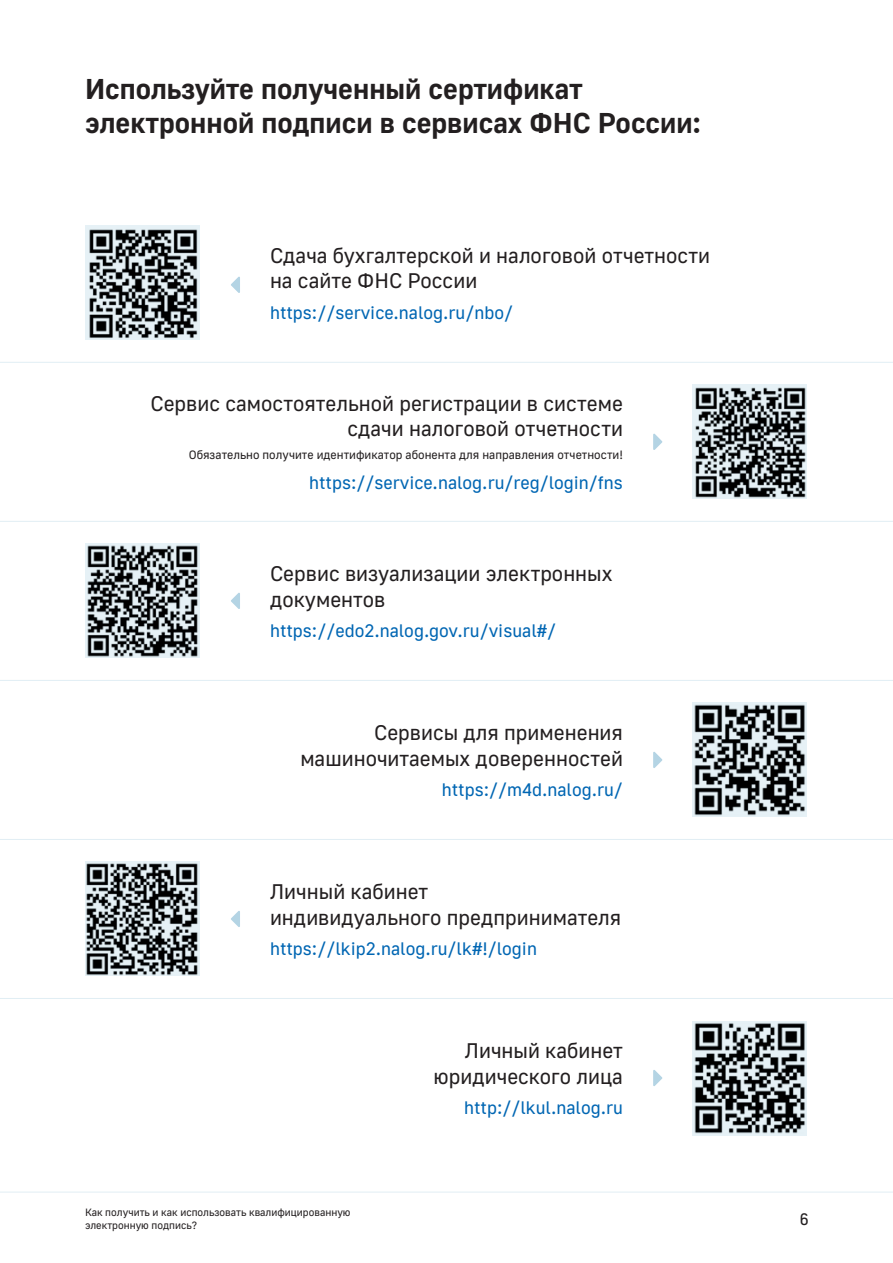
<style>
.page{position:relative;width:893px;height:1263px;background:#fff}
.page>*{position:absolute;margin:0;border:0;box-sizing:border-box;transform-origin:0 0}
.t1{font:28.5px/34.2px "Golos UIVF";color:#231f20}
.t2{font:21px/25.2px "Golos UIVF";color:#231f20}
.t3{font:18px "Golos UIVF";color:#0166b3}
.t4{font:16.5px "Golos UIVF";color:#231f20}
.t5{font:12px "Golos UIVF";color:#231f20}
.t6{font:10.5px/12.6px "Golos UIVF";color:#231f20}
</style>
<div class="page">
<hr style="left:0;top:1192px;width:893px;height:1px;background:#e1eef4">
<svg style="left:231px;top:277px;width:9px;height:16px"></svg>
<svg style="left:231px;top:593px;width:9px;height:16px"></svg>
<svg style="left:231px;top:911px;width:9px;height:16px"></svg>
<svg style="left:653px;top:752px;width:9px;height:16px"></svg>
<svg style="left:653px;top:1070px;width:9px;height:16px"></svg>
<svg style="left:653px;top:434px;width:9px;height:16px"></svg>
<img style="left:85px;top:225px;width:115px;height:115px">
<img style="left:692px;top:384px;width:115px;height:115px">
<img style="left:85px;top:543px;width:115px;height:115px">
<img style="left:692px;top:702px;width:115px;height:115px">
<img style="left:85px;top:861px;width:115px;height:115px">
<img style="left:692px;top:1021px;width:115px;height:114px">
<hr style="left:0;top:362px;width:893px;height:1px;background:#e1eef4">
<hr style="left:0;top:521px;width:893px;height:1px;background:#e1eef4">
<hr style="left:0;top:680px;width:893px;height:1px;background:#e1eef4">
<hr style="left:0;top:839px;width:893px;height:1px;background:#e1eef4">
<hr style="left:0;top:998px;width:893px;height:1px;background:#e1eef4">
<h1 class="t1" style="left:85px;top:71px;width:618px">Используйте полученный сертификат электронной подписи в сервисах ФНС России:</h1>
<p class="t2" style="left:270px;top:243px;width:442px">Сдача бухгалтерской и налоговой отчетности на сайте ФНС России</p>
<p class="t3" style="left:270px;top:302px;width:245px">https://service.nalog.ru/nbo/</p>
<p class="t2" style="left:150px;top:390px;width:474px;text-align:right">Сервис самостоятельной регистрации в системе сдачи налоговой отчетности</p>
<p class="t5" style="left:189px;top:448px;width:436px">Обязательно получите идентификатор абонента для направления отчетности!</p>
<p class="t3" style="left:309px;top:473px;width:315px">https://service.nalog.ru/reg/login/fns</p>
<p class="t2" style="left:270px;top:561px;width:344px">Сервис визуализации электронных документов</p>
<p class="t3" style="left:270px;top:620px;width:288px">https://edo2.nalog.gov.ru/visual#/</p>
<p class="t2" style="left:300px;top:720px;width:324px;text-align:right">Сервисы для применения машиночитаемых доверенностей</p>
<p class="t3" style="left:442px;top:779px;width:183px">https://m4d.nalog.ru/</p>
<p class="t2" style="left:270px;top:879px;width:353px">Личный кабинет<br>индивидуального предпринимателя</p>
<p class="t3" style="left:270px;top:938px;width:268px">https://lkip2.nalog.ru/lk#!/login</p>
<p class="t2" style="left:433px;top:1038px;width:191px;text-align:right">Личный кабинет юридического лица</p>
<p class="t3" style="left:464px;top:1097px;width:160px">http://lkul.nalog.ru</p>
<p class="t6" style="left:85px;top:1206px;width:267px">Как получить и как использовать квалифицированную электронную подпись?</p>
<p class="t4" style="left:800px;top:1210px;width:11px">6</p>
</div>
